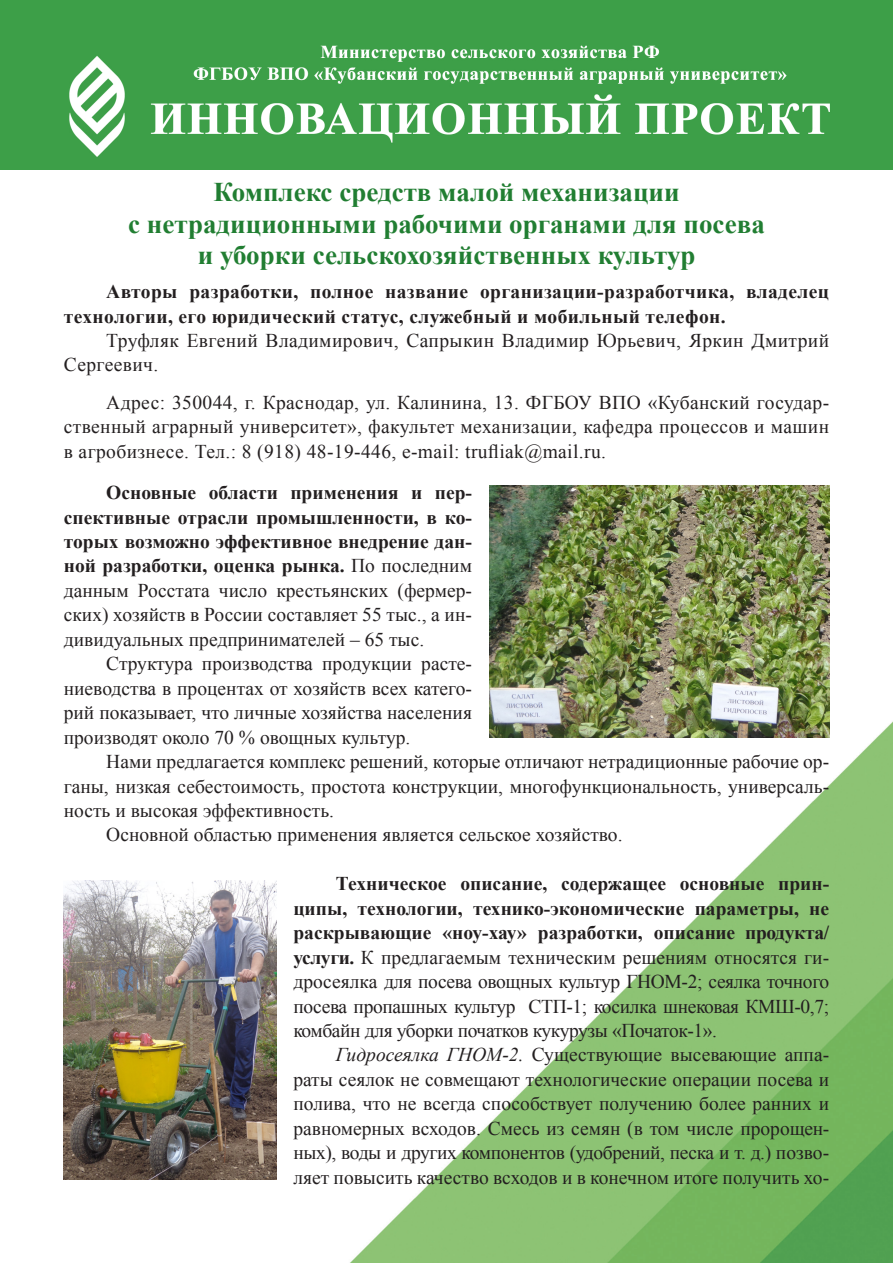
<style>
.page{position:relative;width:893px;height:1263px;background:#fff}
.page>*{position:absolute;margin:0;border:0;box-sizing:border-box;transform-origin:0 0}
.t1{font:700 27px/31.5px "Times New Roman";color:#217e32;text-align:center}
.t2{font:19.5px/24.5px "Times New Roman";color:#231f20;text-align:justify}
.t3{font:700 19.5px/24.5px "Times New Roman";letter-spacing:.02em;color:#231f20}
.t4{font:19.5px/24.5px "Times New Roman";letter-spacing:.02em;color:#231f20}
.s1{font-weight:400}
.s2{font-weight:700}
.s3{font-style:italic}
</style>
<div class="page">
<img style="left:63px;top:485px;width:830px;height:778px">
<img style="left:0;top:0;width:893px;height:170px">
<img style="left:64px;top:880px;width:212px;height:299px">
<img style="left:489px;top:486px;width:340px;height:252px">
<p class="t1" style="left:128px;top:176px;width:638px">Комплекс средств малой механизации<br>с нетрадиционными рабочими органами для посева и уборки сельскохозяйственных культур</p>
<p class="t3" style="left:64px;top:279px;width:767px;text-indent:43px">Авторы разработки, полное название организации-разработчика, владелец технологии, его юридический статус, служебный и мобильный телефон.</p>
<p class="t4" style="left:64px;top:328px;width:767px;text-indent:43px">Труфляк Евгений Владимирович, Сапрыкин Владимир Юрьевич, Яркин Дмитрий<br>Сергеевич.</p>
<p class="t2" style="left:64px;top:390px;width:767px;text-indent:43px">Адрес: 350044, г. Краснодар, ул. Калинина, 13. ФГБОУ ВПО «Кубанский государ&shy;ственный аграрный университет», факультет механизации, кафедра процессов и машин в агробизнесе. Тел.: 8 (918) 48-19-446, e-mail: trufliak@mail.ru.</p>
<p class="t3" style="left:64px;top:480px;width:410px;text-align:justify;text-indent:43px">Основные области применения и пер&shy;спективные отрасли промышленности, в ко&shy;торых возможно эффективное внедрение дан&shy;ной разработки, оценка рынка. <span class="s1">По последним данным Росстата число крестьянских (фермер&shy;ских) хозяйств в России составляет 55 тыс., а ин&shy;дивидуальных предпринимателей – 65 тыс.</span></p>
<p class="t2" style="left:64px;top:651px;width:410px;text-indent:43px">Структура производства продукции расте&shy;ниеводства в процентах от хозяйств всех катего&shy;рий показывает, что личные хозяйства населения производят около 70 % овощных культур.</p>
<p class="t2" style="left:64px;top:749px;width:767px;text-indent:43px">Нами предлагается комплекс решений, которые отличают нетрадиционные рабочие ор&shy;ганы, низкая себестоимость, простота конструкции, многофункциональность, универсаль&shy;ность и высокая эффективность.</p>
<p class="t2" style="left:106px;top:822px;width:518px">Основной областью применения является сельское хозяйство.</p>
<p class="t2" style="left:293px;top:871px;width:537px;text-indent:43px"><span class="s2">Техническое описание, содержащее основные прин&shy;ципы, технологии, технико-экономические параметры, не раскрывающие «ноу-хау» разработки, описание продукта/ услуги.</span> К предлагаемым техническим решениям относятся ги&shy;дросеялка для посева овощных культур ГНОМ-2; сеялка точного посева пропашных культур СТП-1; косилка шнековая КМШ-0,7; комбайн для уборки початков кукурузы «Початок-1».</p>
<p class="t2" style="left:293px;top:1042px;width:537px;text-indent:43px"><span class="s3">Гидросеялка ГНОМ-2.</span> Существующие высевающие аппа&shy;раты сеялок не совмещают технологические операции посева и полива, что не всегда способствует получению более ранних и равномерных всходов. Смесь из семян (в том числе пророщен&shy;ных), воды и других компонентов (удобрений, песка и т. д.) позво&shy;ляет повысить качество всходов и в конечном итоге получить хо-</p>
</div>
